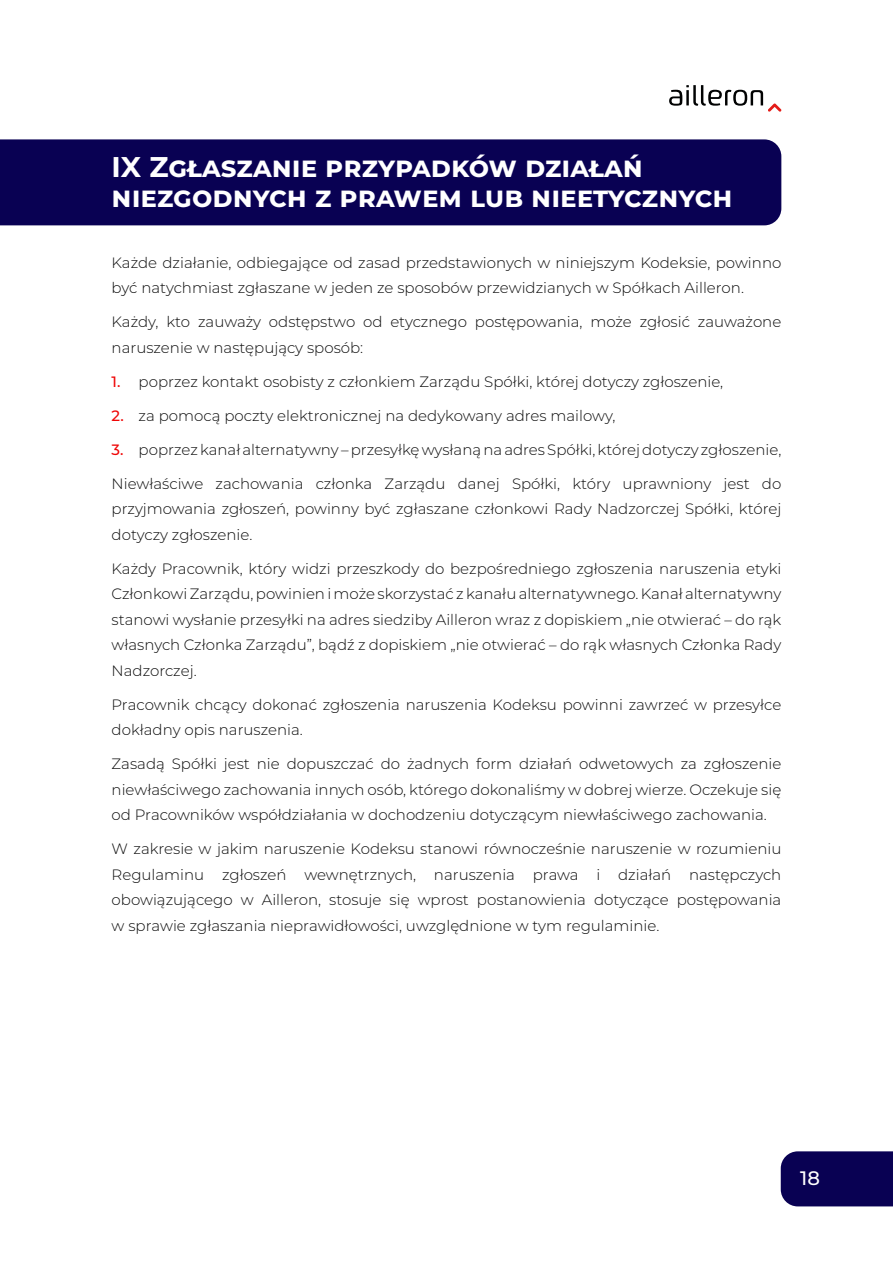
<style>
.page{position:relative;width:893px;height:1263px;background:#fff}
.page>*{position:absolute;margin:0;border:0;box-sizing:border-box;transform-origin:0 0}
.t1{font:700 28.5px/30px "Montserrat";color:#fff}
.t2{font:500 19.5px "Montserrat";color:#fff}
.t3{font:300 15px/25.5px "Montserrat";color:#0a0a0a;text-align:justify}
.s1{font-weight:500;color:#ef0606}
</style>
<div class="page">
<svg style="left:669px;top:85px;width:112px;height:27px"></svg>
<div style="left:781px;top:1151px;width:112px;height:55px;background:#090153"></div>
<div style="left:0;top:139px;width:781px;height:86px;background:#090153"></div>
<h1 class="t1" style="left:112px;top:151px;width:622px">IX Zgłaszanie przypadków działań niezgodnych z prawem lub nieetycznych</h1>
<p class="t3" style="left:112px;top:249px;width:671px">Każde działanie, odbiegające od zasad przedstawionych w niniejszym Kodeksie, powinno być natychmiast zgłaszane w jeden ze sposobów przewidzianych w Spółkach Ailleron.</p>
<p class="t3" style="left:112px;top:309px;width:671px">Każdy, kto zauważy odstępstwo od etycznego postępowania, może zgłosić zauważone naruszenie w następujący sposób:</p>
<p class="t3" style="left:112px;top:368px;width:613px"><span class="s1">1.</span> poprzez kontakt osobisty z członkiem Zarządu Spółki, której dotyczy zgłoszenie,</p>
<p class="t3" style="left:112px;top:402px;width:505px"><span class="s1">2.</span> za pomocą poczty elektronicznej na dedykowany adres mailowy,</p>
<p class="t3" style="left:112px;top:436px;width:671px"><span class="s1">3.</span> poprzez kanał alternatywny – przesyłkę wysłaną na adres Spółki, której dotyczy zgłoszenie,</p>
<p class="t3" style="left:112px;top:470px;width:671px">Niewłaściwe zachowania członka Zarządu danej Spółki, który uprawniony jest do przyjmowania zgłoszeń, powinny być zgłaszane członkowi Rady Nadzorczej Spółki, której dotyczy zgłoszenie.</p>
<p class="t3" style="left:112px;top:555px;width:671px">Każdy Pracownik, który widzi przeszkody do bezpośredniego zgłoszenia naruszenia etyki Członkowi Zarządu, powinien i może skorzystać z kanału alternatywnego. Kanał alternatywny stanowi wysłanie przesyłki na adres siedziby Ailleron wraz z dopiskiem „nie otwierać – do rąk własnych Członka Zarządu”, bądź z dopiskiem „nie otwierać – do rąk własnych Członka Rady Nadzorczej.</p>
<p class="t3" style="left:112px;top:691px;width:671px">Pracownik chcący dokonać zgłoszenia naruszenia Kodeksu powinni zawrzeć w przesyłce dokładny opis naruszenia.</p>
<p class="t3" style="left:112px;top:751px;width:671px">Zasadą Spółki jest nie dopuszczać do żadnych form działań odwetowych za zgłoszenie niewłaściwego zachowania innych osób, którego dokonaliśmy w dobrej wierze. Oczekuje się od Pracowników współdziałania w dochodzeniu dotyczącym niewłaściwego zachowania.</p>
<p class="t3" style="left:112px;top:836px;width:671px">W zakresie w jakim naruszenie Kodeksu stanowi równocześnie naruszenie w rozumieniu Regulaminu zgłoszeń wewnętrznych, naruszenia prawa i działań następczych obowiązującego w Ailleron, stosuje się wprost postanowienia dotyczące postępowania w sprawie zgłaszania nieprawidłowości, uwzględnione w tym regulaminie.</p>
<h2 class="t2" style="left:800px;top:1165px;width:21px">18</h2>
</div>
